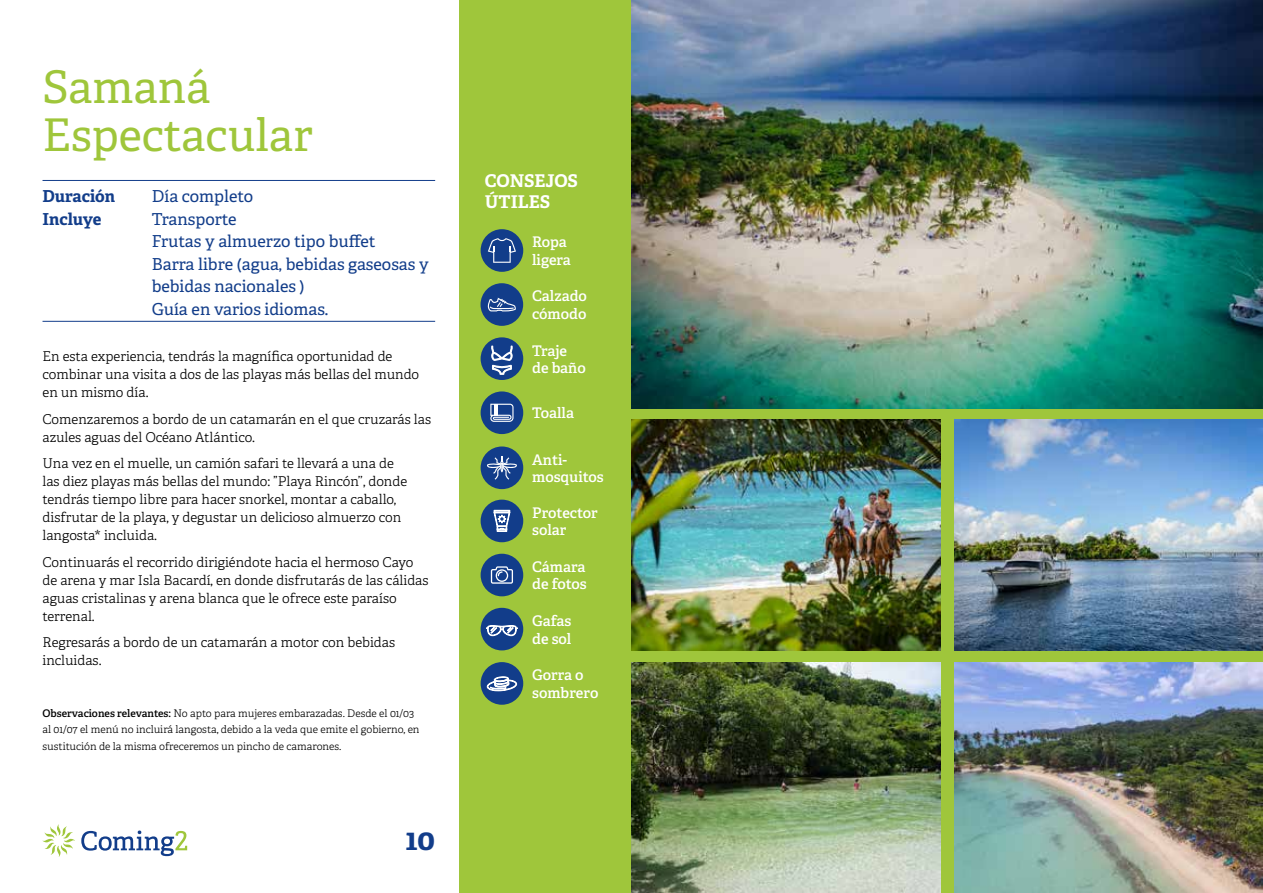
<style>
.page{position:relative;width:1263px;height:893px;background:#fff}
.page>*{position:absolute;margin:0;border:0;box-sizing:border-box;transform-origin:0 0}
.t1{font:45px/48px "Adelle";color:#9fc63b}
.t2{font:700 30px "Adelle";color:#123d8a}
.t3{font:700 17.55px/21.6px "Adelle";color:#fff}
.t4{font:16.5px/22.5px "Adelle";color:#123d8a}
.t5{font:700 16.5px "Adelle";letter-spacing:-.005em;color:#123d8a}
.t6{font:600 14.7px/17.5px "Adelle";color:#fff}
.t7{font:300 13.5px/18px "Adelle";color:#000}
.t8{font:300 10.5px/16.5px "Adelle";color:#000}
.s1{font-weight:600}
</style>
<div class="page">
<div style="left:459px;top:0;width:804px;height:893px;background:#9fc63b"></div>
<svg style="left:81px;top:830px;width:106px;height:26px"></svg>
<svg style="left:42px;top:824px;width:33px;height:33px"></svg>
<div style="left:481px;top:229px;width:42px;height:43px;background:#123d8a;border-radius:50%"></div>
<svg style="left:488px;top:238px;width:28px;height:25px"></svg>
<img style="left:631px;top:0;width:632px;height:408px">
<img style="left:631px;top:420px;width:309px;height:231px">
<img style="left:631px;top:662px;width:309px;height:231px">
<img style="left:954px;top:420px;width:309px;height:231px">
<img style="left:954px;top:662px;width:309px;height:231px">
<div style="left:481px;top:337px;width:42px;height:43px;background:#123d8a;border-radius:50%"></div>
<svg style="left:491px;top:340px;width:21px;height:35px"></svg>
<div style="left:481px;top:554px;width:42px;height:42px;background:#123d8a;border-radius:50%"></div>
<svg style="left:491px;top:566px;width:22px;height:18px"></svg>
<div style="left:481px;top:391px;width:42px;height:43px;background:#123d8a;border-radius:50%"></div>
<svg style="left:490px;top:404px;width:23px;height:18px"></svg>
<div style="left:481px;top:500px;width:42px;height:42px;background:#123d8a;border-radius:50%"></div>
<div style="left:494px;top:510px;width:16px;height:3px;border:1px solid #fff"></div>
<svg style="left:493px;top:511px;width:17px;height:21px"></svg>
<div style="left:481px;top:446px;width:42px;height:43px;background:#123d8a;border-radius:50%"></div>
<svg style="left:487px;top:456px;width:30px;height:24px"></svg>
<div style="left:481px;top:662px;width:42px;height:43px;background:#123d8a;border-radius:50%"></div>
<svg style="left:486px;top:676px;width:31px;height:16px"></svg>
<div style="left:481px;top:608px;width:42px;height:42px;background:#123d8a;border-radius:50%"></div>
<svg style="left:486px;top:625px;width:32px;height:11px"></svg>
<hr style="left:43px;top:321px;width:392px;height:1px;background:#123d8a">
<hr style="left:43px;top:180px;width:392px;height:1px;background:#123d8a">
<div style="left:480px;top:283px;width:43px;height:43px;background:#123d8a;border-radius:50%"></div>
<svg style="left:488px;top:298px;width:28px;height:13px"></svg>
<h1 class="t1" style="left:43px;top:64px;width:272px">Samaná<br>Espectacular</h1>
<p class="t5" style="left:43px;top:185px;width:74px">Duración</p>
<p class="t4" style="left:152px;top:185px;width:103px">Día completo</p>
<p class="t5" style="left:43px;top:208px;width:60px">Incluye</p>
<p class="t4" style="left:152px;top:208px;width:278px">Transporte<br>Frutas y almuerzo tipo buffet<br>Barra libre (agua, bebidas gaseosas y bebidas nacionales )<br>Guía en varios idiomas.</p>
<p class="t7" style="left:43px;top:347px;width:378px">En esta experiencia, tendrás la magnífica oportunidad de combinar una visita a dos de las playas más bellas del mundo en un mismo día.</p>
<p class="t7" style="left:43px;top:410px;width:390px">Comenzaremos a bordo de un catamarán en el que cruzarás las azules aguas del Océano Atlántico.</p>
<p class="t7" style="left:43px;top:454px;width:366px">Una vez en el muelle, un camión safari te llevará a una de las diez playas más bellas del mundo: ”Playa Rincón’’, donde tendrás tiempo libre para hacer snorkel, montar a caballo, disfrutar de la playa, y degustar un delicioso almuerzo con langosta* incluida.</p>
<p class="t7" style="left:43px;top:553px;width:388px">Continuarás el recorrido dirigiéndote hacia el hermoso Cayo de arena y mar Isla Bacardí, en donde disfrutarás de las cálidas aguas cristalinas y arena blanca que le ofrece este paraíso terrenal.</p>
<p class="t7" style="left:43px;top:633px;width:354px">Regresarás a bordo de un catamarán a motor con bebidas incluidas.</p>
<p class="t8" style="left:43px;top:705px;width:379px"><span class="s1">Observaciones relevantes:</span> No apto para mujeres embarazadas. Desde el 01/03 al 01/07 el menú no incluirá langosta, debido a la veda que emite el gobierno, en sustitución de la misma ofreceremos un pincho de camarones.</p>
<h2 class="t2" style="left:405px;top:821px;width:31px">10</h2>
<p class="t3" style="left:485px;top:170px;width:95px">CONSEJOS<br>ÚTILES</p>
<p class="t6" style="left:532px;top:234px;width:40px">Ropa ligera</p>
<p class="t6" style="left:532px;top:288px;width:56px">Calzado cómodo</p>
<p class="t6" style="left:532px;top:342px;width:55px">Traje de baño</p>
<p class="t6" style="left:532px;top:405px;width:43px">Toalla</p>
<p class="t6" style="left:532px;top:451px;width:73px">Anti&shy;mosquitos</p>
<p class="t6" style="left:532px;top:504px;width:67px">Protector solar</p>
<p class="t6" style="left:532px;top:558px;width:56px">Cámara de fotos</p>
<p class="t6" style="left:532px;top:612px;width:41px">Gafas de sol</p>
<p class="t6" style="left:532px;top:666px;width:68px">Gorra o sombrero</p>
</div>
